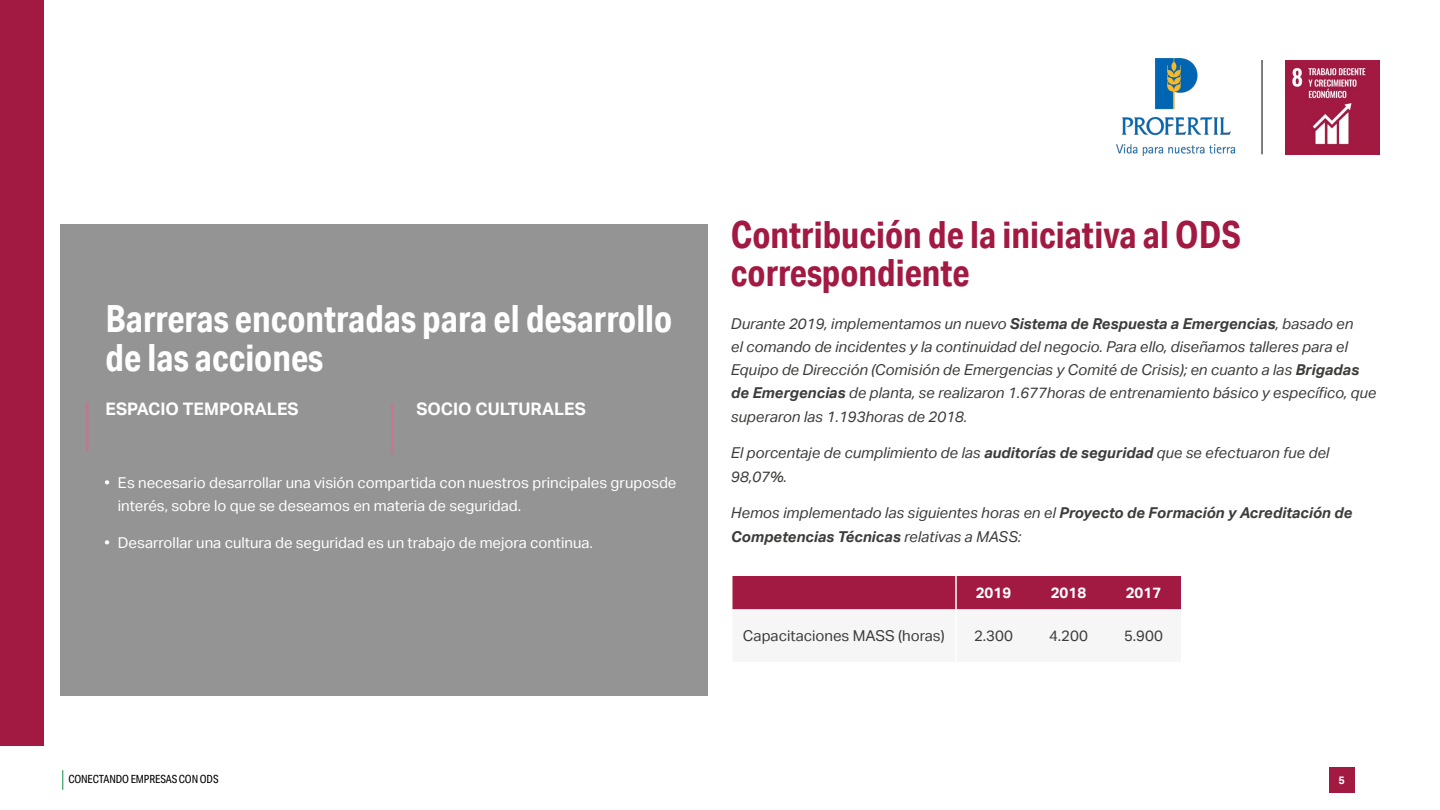
<style>
.page{position:relative;width:1440px;height:810px;background:#fff}
.page>*{position:absolute;margin:0;border:0;box-sizing:border-box;transform-origin:0 0}
.t1{font:700 37.5px/38.2px "Aktiv Grotesk Cd";color:#fff}
.t2{font:700 37.5px/38.2px "Aktiv Grotesk Cd";color:#a21942}
.t3{font:700 17.25px "Aktiv Grotesk";color:#fff}
.t4{font:italic 15px/23.2px "Aktiv Grotesk";color:#3c3c3b}
.t5{font:15px/23.2px "Aktiv Grotesk";color:#fff}
.t6{font:15px "Aktiv Grotesk";color:#3c3c3b}
.t7{font:700 15px "Aktiv Grotesk";color:#fff}
.t8{font:11.25px "Aktiv Grotesk Cd";letter-spacing:-.01em;color:#000}
.t9{font:700 10.88px "Aktiv Grotesk";color:#fff}
.s1{font-weight:700}
</style>
<div class="page">
<svg style="left:62px;top:770px;width:1px;height:20px"></svg>
<div style="left:1329px;top:767px;width:25px;height:26px;background:#a21942"></div>
<img style="left:1285px;top:60px;width:95px;height:95px">
<hr style="left:1262px;top:60px;width:1px;height:94px;background:#000">
<img style="left:1116px;top:59px;width:119px;height:97px">
<div style="left:732px;top:576px;width:449px;height:34px;background:#a21942"></div>
<hr style="left:955px;top:576px;width:2px;height:33px;background:#fff">
<hr style="left:955px;top:609px;width:2px;height:53px;background:#fff">
<div style="left:0;top:0;width:44px;height:746px;background:#a21942"></div>
<div style="left:60px;top:225px;width:648px;height:471px;background:#949494"></div>
<hr style="left:86px;top:402px;width:2px;height:49px;background:#c7758e">
<hr style="left:391px;top:404px;width:2px;height:49px;background:#c7758e">
<p class="t1" style="left:106px;top:299px;width:568px">Barreras encontradas para el desarrollo de las acciones</p>
<p class="t3" style="left:416px;top:399px;width:171px">SOCIO CULTURALES</p>
<p class="t3" style="left:106px;top:399px;width:195px">ESPACIO TEMPORALES</p>
<p class="t5" style="left:118px;top:471px;width:560px;text-indent:-14px">• Es necesario desarrollar una visión compartida con nuestros principales gruposde interés, sobre lo que se deseamos en materia de seguridad.</p>
<p class="t5" style="left:104px;top:531px;width:490px">• Desarrollar una cultura de seguridad es un trabajo de mejora continua.</p>
<p class="t2" style="left:731px;top:215px;width:512px">Contribución de la iniciativa al ODS correspondiente</p>
<p class="t4" style="left:731px;top:312px;width:647px">Durante 2019, implementamos un nuevo <span class="s1">Sistema de Respuesta a Emergencias</span>, basado en<br>el comando de incidentes y la continuidad del negocio. Para ello, diseñamos talleres para el Equipo de Dirección (Comisión de Emergencias y Comité de Crisis); en cuanto a las <span class="s1">Brigadas de Emergencias</span> de planta, se realizaron 1.677horas de entrenamiento básico y específico, que superaron las 1.193horas de 2018.</p>
<p class="t4" style="left:731px;top:442px;width:600px">El porcentaje de cumplimiento de las <span class="s1">auditorías de seguridad</span> que se efectuaron fue del<br>98,07%.</p>
<p class="t4" style="left:731px;top:502px;width:623px">Hemos implementado las siguientes horas en el <span class="s1">Proyecto de Formación y Acreditación de<br>Competencias Técnicas</span> relativas a MASS:</p>
<p class="t7" style="left:976px;top:584px;width:37px">2019</p>
<p class="t7" style="left:1051px;top:584px;width:37px">2018</p>
<p class="t7" style="left:1126px;top:584px;width:37px">2017</p>
<p class="t6" style="left:743px;top:627px;width:203px">Capacitaciones MASS (horas)</p>
<p class="t6" style="left:974px;top:627px;width:40px">2.300</p>
<p class="t6" style="left:1049px;top:627px;width:40px">4.200</p>
<p class="t6" style="left:1124px;top:627px;width:40px">5.900</p>
<p class="t8" style="left:68px;top:773px;width:152px">CONECTANDO EMPRESAS CON ODS</p>
<p class="t9" style="left:1338px;top:774px;width:8px">5</p>
</div>
